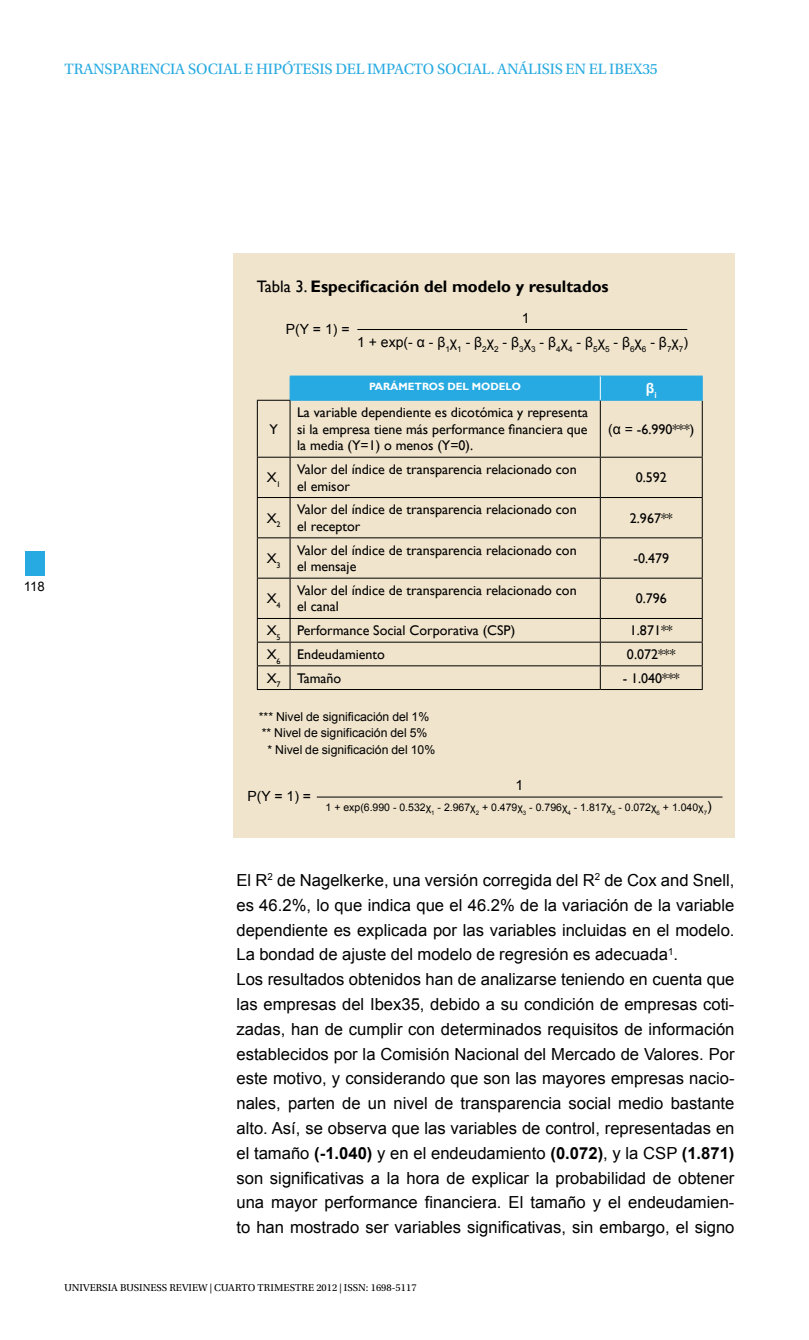
<style>
.page{position:relative;width:809px;height:1340px;background:#fff}
.page>*{position:absolute;margin:0;border:0;box-sizing:border-box;transform-origin:0 0}
.t1{font:16.62px/24.8px "Arial";color:#000}
.t2{font:700 16.62px "Gill Sans";color:#000}
.t3{font:15.75px "Utopia Std";letter-spacing:-.01em;color:#27aae1}
.t4{font:14px/16.6px "Gill Sans";color:#000}
.t5{font:14px "Arial";color:#000}
.t6{font:700 14px "Arial";color:#fff}
.t7{font:13.12px "Arial";color:#000}
.t8{font:12.25px "Arial";color:#000}
.t9{font:10.5px "Arial";color:#000}
.t10{font:10.5px "Utopia Std";color:#000}
.t11{font:700 10.5px "Gill Sans";color:#fff}
.s1{font-weight:400}
.s2{font-family:"Arial"}
.s3{font-weight:700}
</style>
<div class="page">
<div style="left:25px;top:551px;width:20px;height:24px;background:#27aae1"></div>
<div style="left:233px;top:253px;width:501px;height:584px;background:#f0e4cc"></div>
<hr style="left:257px;top:400px;width:33px;height:1px;background:#000">
<hr style="left:257px;top:401px;width:1px;height:56px;background:#000">
<hr style="left:701px;top:401px;width:1px;height:56px;background:#000">
<hr style="left:257px;top:457px;width:33px;height:1px;background:#000">
<hr style="left:257px;top:457px;width:1px;height:40px;background:#000">
<hr style="left:290px;top:457px;width:310px;height:1px;background:#000">
<hr style="left:600px;top:457px;width:102px;height:1px;background:#000">
<hr style="left:701px;top:457px;width:1px;height:40px;background:#000">
<hr style="left:257px;top:497px;width:33px;height:1px;background:#000">
<hr style="left:257px;top:498px;width:1px;height:39px;background:#000">
<hr style="left:290px;top:497px;width:310px;height:1px;background:#000">
<hr style="left:600px;top:497px;width:102px;height:1px;background:#000">
<hr style="left:701px;top:498px;width:1px;height:39px;background:#000">
<hr style="left:257px;top:537px;width:33px;height:1px;background:#000">
<hr style="left:257px;top:538px;width:1px;height:39px;background:#000">
<hr style="left:290px;top:537px;width:310px;height:1px;background:#000">
<hr style="left:600px;top:537px;width:102px;height:1px;background:#000">
<hr style="left:701px;top:538px;width:1px;height:39px;background:#000">
<hr style="left:257px;top:577px;width:33px;height:1px;background:#000">
<hr style="left:257px;top:578px;width:1px;height:40px;background:#000">
<hr style="left:290px;top:577px;width:310px;height:1px;background:#000">
<hr style="left:600px;top:577px;width:102px;height:1px;background:#000">
<hr style="left:701px;top:578px;width:1px;height:40px;background:#000">
<hr style="left:257px;top:618px;width:33px;height:1px;background:#000">
<hr style="left:290px;top:618px;width:310px;height:1px;background:#000">
<hr style="left:600px;top:618px;width:102px;height:1px;background:#000">
<hr style="left:257px;top:641px;width:33px;height:1px;background:#000">
<hr style="left:290px;top:641px;width:310px;height:1px;background:#000">
<hr style="left:600px;top:641px;width:102px;height:1px;background:#000">
<hr style="left:257px;top:665px;width:33px;height:1px;background:#000">
<svg style="left:257px;top:619px;width:1px;height:70px"></svg>
<hr style="left:290px;top:665px;width:310px;height:1px;background:#000">
<hr style="left:600px;top:665px;width:102px;height:1px;background:#000">
<svg style="left:701px;top:619px;width:1px;height:70px"></svg>
<hr style="left:257px;top:689px;width:33px;height:1px;background:#000">
<hr style="left:290px;top:689px;width:310px;height:1px;background:#000">
<hr style="left:600px;top:689px;width:102px;height:1px;background:#000">
<hr style="left:290px;top:375px;width:310px;height:1px;background:#27aae1">
<hr style="left:600px;top:375px;width:102px;height:1px;background:#27aae1">
<hr style="left:290px;top:400px;width:310px;height:1px;background:#27aae1">
<hr style="left:600px;top:400px;width:102px;height:1px;background:#27aae1">
<div style="left:290px;top:376px;width:412px;height:24px;background:#27aae1"></div>
<hr style="left:289px;top:401px;width:1px;height:56px;background:#000">
<hr style="left:600px;top:401px;width:1px;height:56px;background:#000">
<hr style="left:289px;top:457px;width:1px;height:40px;background:#000">
<hr style="left:600px;top:457px;width:1px;height:40px;background:#000">
<hr style="left:289px;top:498px;width:1px;height:39px;background:#000">
<hr style="left:600px;top:498px;width:1px;height:39px;background:#000">
<hr style="left:289px;top:538px;width:1px;height:39px;background:#000">
<hr style="left:600px;top:538px;width:1px;height:39px;background:#000">
<hr style="left:289px;top:578px;width:1px;height:40px;background:#000">
<hr style="left:600px;top:578px;width:1px;height:40px;background:#000">
<svg style="left:289px;top:619px;width:1px;height:70px"></svg>
<svg style="left:600px;top:619px;width:1px;height:70px"></svg>
<hr style="left:357px;top:329px;width:330px;height:1px;background:#000">
<hr style="left:317px;top:796px;width:405px;height:1px;background:#000">
<p class="t3" style="left:65px;top:60px;width:11px">TRANS</p>
<p class="t3" style="left:112px;top:60px;width:19px">PAREN</p>
<p class="t3" style="left:160px;top:60px;width:151px">CIA SOCIAL E HIPÓTESIS</p>
<p class="t3" style="left:335px;top:60px;width:209px">DEL IMPACTO SOCIAL. ANÁLISIS</p>
<p class="t3" style="left:565px;top:60px;width:94px">EN EL IBEX35</p>
<p class="t7" style="left:24px;top:577px;width:22px">118</p>
<p class="t2" style="left:257px;top:276px;width:353px"><span class="s1">Tabla 3.</span> Especificación del modelo y resultados</p>
<p class="t5" style="left:286px;top:320px;width:65px">Ρ(Υ = 1) =</p>
<p class="t5" style="left:522px;top:308px;width:9px">1</p>
<p class="t5" style="left:357px;top:333px;width:332px">1 + exp(- α - β<sub>1</sub>χ<sub>1</sub> - β<sub>2</sub>χ<sub>2</sub> - β<sub>3</sub>χ<sub>3</sub> - β<sub>4</sub>χ<sub>4</sub> - β<sub>5</sub>χ<sub>5</sub> - β<sub>6</sub>χ<sub>6</sub> - β<sub>7</sub>χ<sub>7</sub>)</p>
<p class="t4" style="left:269px;top:421px;width:10px">Y</p>
<p class="t11" style="left:369px;top:380px;width:38px">Parámetros</p>
<p class="t11" style="left:447px;top:380px;width:8px">del</p>
<p class="t11" style="left:472px;top:380px;width:9px">modelo</p>
<p class="t6" style="left:646px;top:379px;width:12px">β<sub>i</sub></p>
<p class="t4" style="left:297px;top:404px;width:292px;text-align:justify">La variable dependiente es dicotómica y representa si la empresa tiene más performance financiera que la media (Y=1) o menos (Y=0).</p>
<p class="t4" style="left:608px;top:421px;width:88px"><span class="s2">(α</span> = -6.990***)</p>
<p class="t4" style="left:267px;top:469px;width:15px">X<sub>1</sub></p>
<p class="t4" style="left:297px;top:461px;width:281px">Valor del índice de transparencia relacionado con el emisor</p>
<p class="t4" style="left:635px;top:469px;width:33px">0.592</p>
<p class="t4" style="left:267px;top:509px;width:15px">X<sub>2</sub></p>
<p class="t4" style="left:297px;top:501px;width:281px">Valor del índice de transparencia relacionado con el receptor</p>
<p class="t4" style="left:630px;top:510px;width:44px">2.967**</p>
<p class="t4" style="left:267px;top:550px;width:15px">X<sub>3</sub></p>
<p class="t4" style="left:297px;top:542px;width:281px">Valor del índice de transparencia relacionado con el mensaje</p>
<p class="t4" style="left:633px;top:550px;width:37px">-0.479</p>
<p class="t4" style="left:267px;top:590px;width:15px">X<sub>4</sub></p>
<p class="t4" style="left:297px;top:582px;width:281px">Valor del índice de transparencia relacionado con el canal</p>
<p class="t4" style="left:635px;top:590px;width:33px">0.796</p>
<p class="t4" style="left:267px;top:622px;width:250px">X<sub>5</sub> Performance Social Corporativa (CSP)</p>
<p class="t4" style="left:630px;top:622px;width:44px">1.871**</p>
<p class="t4" style="left:267px;top:646px;width:120px">X<sub>6</sub> Endeudamiento</p>
<p class="t4" style="left:627px;top:646px;width:50px">0.072***</p>
<p class="t4" style="left:267px;top:669px;width:76px">X<sub>7</sub> Tamaño</p>
<p class="t4" style="left:622px;top:669px;width:58px">- 1.040***</p>
<p class="t8" style="left:259px;top:708px;width:172px">*** Nivel de significación del 1%</p>
<p class="t8" style="left:262px;top:725px;width:167px">** Nivel de significación del 5%</p>
<p class="t8" style="left:267px;top:741px;width:169px">* Nivel de significación del 10%</p>
<p class="t5" style="left:247px;top:787px;width:65px">Ρ(Υ = 1) =</p>
<p class="t5" style="left:515px;top:776px;width:9px">1</p>
<p class="t9" style="left:325px;top:800px;width:383px">1 + exp(6.990 - 0.532χ<sub>1</sub> - 2.967χ<sub>2</sub> + 0.479χ<sub>3</sub> - 0.796χ<sub>4</sub> - 1.817χ<sub>5</sub> - 0.072χ<sub>6</sub> + 1.040χ<sub>7</sub></p>
<p class="t5" style="left:707px;top:797px;width:6px">)</p>
<p class="t1" style="left:236px;top:867px;width:499px">El R<sup>2</sup> de Nagelkerke, una versión corregida del R<sup>2</sup> de Cox and Snell, es 46.2%, lo que indica que el 46.2% de la variación de la variable dependiente es explicada por las variables incluidas en el modelo.<br>La bondad de ajuste del modelo de regresión es adecuada<sup>1</sup>.<br>Los resultados obtenidos han de analizarse teniendo en cuenta que las empresas del Ibex35, debido a su condición de empresas coti&shy;zadas, han de cumplir con determinados requisitos de información establecidos por la Comisión Nacional del Mercado de Valores. Por este motivo, y considerando que son las mayores empresas nacio&shy;nales, parten de un nivel de transparencia social medio bastante alto. Así, se observa que las variables de control, representadas en el tamaño <span class="s3">(-1.040)</span> y en el endeudamiento <span class="s3">(0.072)</span>, y la CSP <span class="s3">(1.871) </span>son significativas a la hora de explicar la probabilidad de obtener una mayor performance financiera. El tamaño y el endeudamien&shy;to han mostrado ser variables significativas, sin embargo, el signo</p>
<p class="t10" style="left:64px;top:1281px;width:165px">UNIVERSIA BUSINESS REVIEW | CUAR</p>
<p class="t10" style="left:241px;top:1281px;width:177px">TO TRIMESTRE 2012 | ISSN: 1698-5117</p>
</div>
